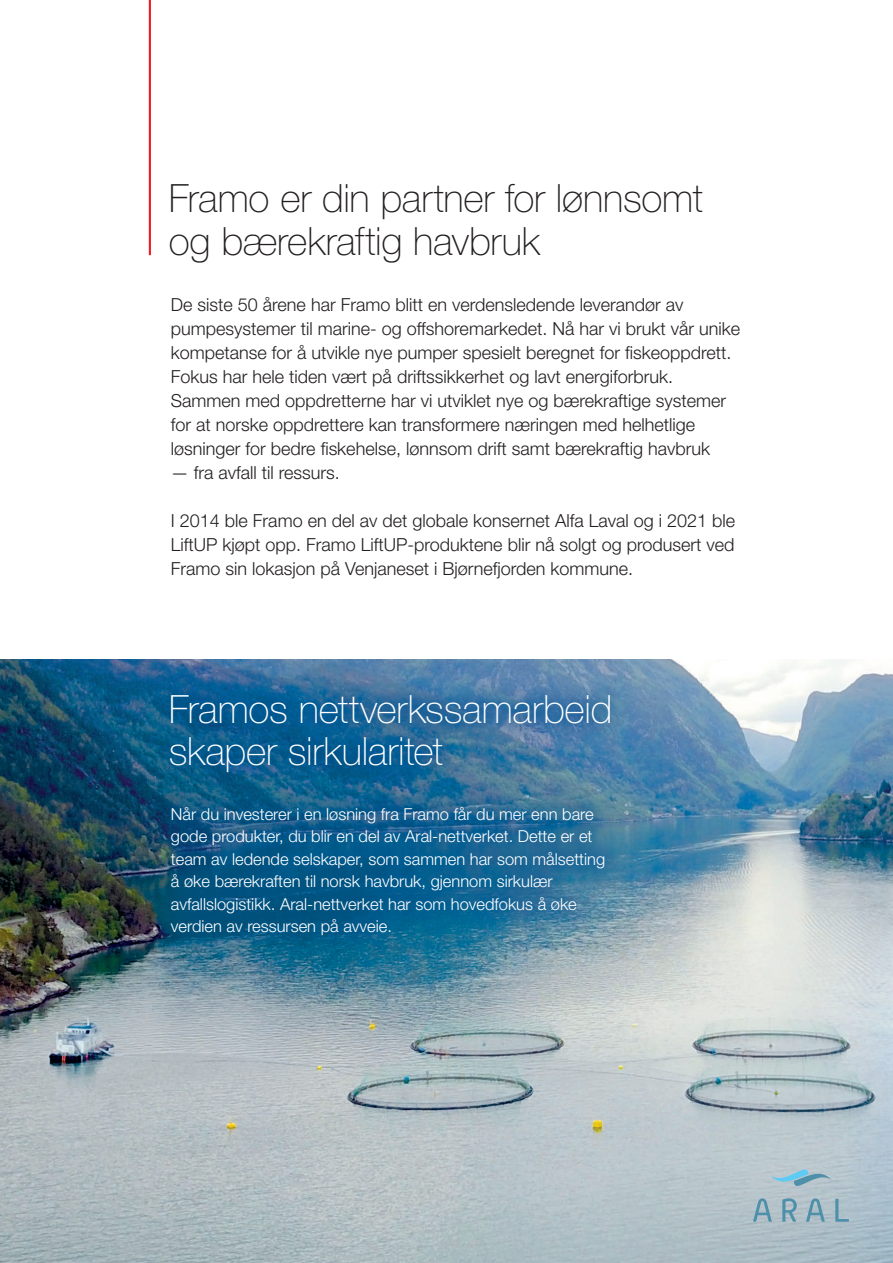
<style>
.page{position:relative;width:893px;height:1263px;background:#fff}
.page>*{position:absolute;margin:0;border:0;box-sizing:border-box;transform-origin:0 0}
.t1{font:100 39px/42.9px "Helvetica Neue LT Pro";letter-spacing:-.005em;color:#231f20}
.t2{font:100 39px/42.9px "Helvetica Neue LT Pro";letter-spacing:-.005em;color:#fff}
.t3{font:300 18px/24px "Helvetica Neue LT Std";color:#231f20}
.t4{font:300 16.5px/22.5px "Helvetica Neue LT Pro";color:#fff}
</style>
<div class="page">
<img style="left:0;top:659px;width:893px;height:604px">
<div style="left:151px;top:675px;width:479px;height:115px;background:#004f8f;opacity:.75"></div>
<div style="left:152px;top:788px;width:472px;height:166px;background:#004f8f;opacity:.75"></div>
<hr style="left:149px;top:0;width:2px;height:255px;background:#ee1d23">
<svg style="left:771px;top:1169px;width:60px;height:17px"></svg>
<svg style="left:753px;top:1198px;width:96px;height:24px;background:#97b4c0"></svg>
<h1 class="t1" style="left:169px;top:177px;width:535px">Framo er din partner for lønnsomt og bærekraftig havbruk</h1>
<p class="t3" style="left:171px;top:292px;width:571px">De siste 50 årene har Framo blitt en verdensledende leverandør av pumpesystemer til marine- og offshoremarkedet. Nå har vi brukt vår unike kompetanse for å utvikle nye pumper spesielt beregnet for fiskeoppdrett.<br>Fokus har hele tiden vært på driftssikkerhet og lavt energiforbruk.<br>Sammen med oppdretterne har vi utviklet nye og bærekraftige systemer for at norske oppdrettere kan transformere næringen med helhetlige løsninger for bedre fiskehelse, lønnsom drift samt bærekraftig havbruk</p>
<p class="t3" style="left:171px;top:460px;width:171px">— fra avfall til ressurs.</p>
<p class="t3" style="left:171px;top:508px;width:566px;text-align:justify">I 2014 ble Framo en del av det globale konsernet Alfa Laval og i 2021 ble LiftUP kjøpt opp. Framo LiftUP-produktene blir nå solgt og produsert ved Framo sin lokasjon på Venjaneset i Bjørnefjorden kommune.</p>
<h1 class="t2" style="left:169px;top:687px;width:445px">Framos nettverkssamarbeid skaper sirkularitet</h1>
<p class="t4" style="left:171px;top:802px;width:436px">Når du investerer i en løsning fra Framo får du mer enn bare gode produkter, du blir en del av Aral-nettverket. Dette er et team av ledende selskaper, som sammen har som målsetting å øke bærekraften til norsk havbruk, gjennom sirkulær avfallslogistikk. Aral-nettverket har som hovedfokus å øke verdien av ressursen på avveie.</p>
</div>
